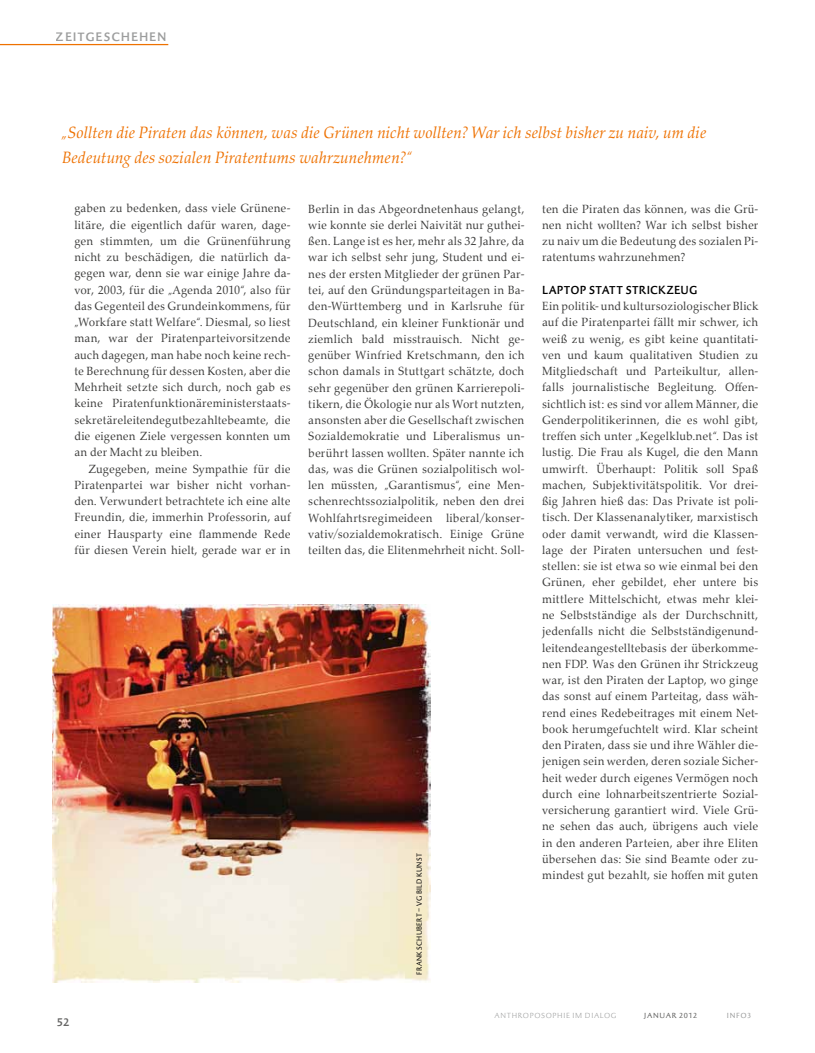
<style>
.page{position:relative;width:815px;height:1053px;background:#fff}
.page>*{position:absolute;margin:0;border:0;box-sizing:border-box;transform-origin:0 0}
.t1{font:italic 16.62px/25px "Palatino Nova";color:#ee7100;scale:.95 1}
.t2{font:500 12.5px "Palatino Sans Com";letter-spacing:.07em;color:#9c9d9d}
.t3{font:11.88px/16.2px "Palatino Nova";letter-spacing:.01em;color:#3b3b3a;text-align:justify;scale:.95 1}
.t4{font:500 11.88px "Palatino Sans Com";letter-spacing:.025em;color:#000;scale:.95 1}
.t5{font:500 11.25px "Palatino Sans Com";color:#636362}
.t6{font:7.5px "Palatino Sans Com";letter-spacing:.045em;color:#000;scale:.9 1}
.t7{font:300 7.5px "Palatino Sans Com";letter-spacing:.085em;color:#9c9d9d}
.t8{font:7.5px "Palatino Sans Com";letter-spacing:.095em;color:#636362}
.t9{font:7.5px "Palatino Sans Com";letter-spacing:.095em;color:#9c9d9d}
</style>
<div class="page">
<hr style="left:0;top:44px;width:168px;height:1px;background:#ee7100">
<img style="left:52px;top:604px;width:379px;height:378px">
<p class="t2" style="left:56px;top:29px;width:112px">ZEITGESCHEHEN</p>
<h1 class="t1" style="left:62px;top:120px;width:680px">„Sollten die Piraten das können, was die Grünen nicht wollten? War ich selbst bisher zu naiv, um die<br>Bedeutung des sozialen Piratentums wahrzunehmen?“</h1>
<p class="t3" style="left:74px;top:200px;width:229px">gaben zu bedenken, dass viele Grünene&shy;litäre, die eigentlich dafür waren, dage&shy;gen stimmten, um die Grünenführung nicht zu beschädigen, die natürlich da&shy;gegen war, denn sie war einige Jahre da&shy;vor, 2003, für die „Agenda 2010“, also für das Gegenteil des Grundeinkommens, für „Workfare statt Welfare“. Diesmal, so liest man, war der Piratenparteivorsitzende auch dagegen, man habe noch keine rech&shy;te Berechnung für dessen Kosten, aber die Mehrheit setzte sich durch, noch gab es keine Piratenfunktionäreministerstaats&shy;sekretäreleitendegutbezahltebeamte, die die eigenen Ziele vergessen konnten um an der Macht zu bleiben.</p>
<p class="t3" style="left:74px;top:460px;width:229px;text-indent:14px">Zugegeben, meine Sympathie für die Piratenpartei war bisher nicht vorhan&shy;den. Verwundert betrachtete ich eine alte Freundin, die, immerhin Professorin, auf einer Hausparty eine flammende Rede für diesen Verein hielt, gerade war er in</p>
<p class="t5" style="left:57px;top:1014px;width:14px">52</p>
<p class="t3" style="left:308px;top:201px;width:229px">Berlin in das Abgeordnetenhaus gelangt, wie konnte sie derlei Naivität nur guthei&shy;ßen. Lange ist es her, mehr als 32 Jahre, da war ich selbst sehr jung, Student und ei&shy;nes der ersten Mitglieder der grünen Par&shy;tei, auf den Gründungsparteitagen in Ba&shy;den-Württemberg und in Karlsruhe für Deutschland, ein kleiner Funktionär und ziemlich bald misstrauisch. Nicht ge&shy;genüber Winfried Kretschmann, den ich schon damals in Stuttgart schätzte, doch sehr gegenüber den grünen Karrierepoli&shy;tikern, die Ökologie nur als Wort nutzten, ansonsten aber die Gesellschaft zwischen Sozialdemokratie und Liberalismus un&shy;berührt lassen wollten. Später nannte ich das, was die Grünen sozialpolitisch wol&shy;len müssten, „Garantismus“, eine Men&shy;schenrechtssozialpolitik, neben den drei Wohlfahrtsregimeideen liberal/konser&shy;vativ/sozialdemokratisch. Einige Grüne teilten das, die Elitenmehrheit nicht. Soll-</p>
<p class="t3" style="left:542px;top:201px;width:229px">ten die Piraten das können, was die Grü&shy;nen nicht wollten? War ich selbst bisher zu naiv um die Bedeutung des sozialen Pi&shy;ratentums wahrzunehmen?</p>
<p class="t4" style="left:542px;top:282px;width:165px">LAPTOP STATT STRICKZEUG</p>
<p class="t3" style="left:542px;top:298px;width:229px">Ein politik- und kultursoziologischer Blick auf die Piratenpartei fällt mir schwer, ich weiß zu wenig, es gibt keine quantitati&shy;ven und kaum qualitativen Studien zu Mitgliedschaft und Parteikultur, allen&shy;falls journalistische Begleitung. Offen&shy;sichtlich ist: es sind vor allem Männer, die Genderpolitikerinnen, die es wohl gibt, treffen sich unter „Kegelklub.net“. Das ist lustig. Die Frau als Kugel, die den Mann umwirft. Überhaupt: Politik soll Spaß machen, Subjektivitätspolitik. Vor drei&shy;ßig Jahren hieß das: Das Private ist poli&shy;tisch. Der Klassenanalytiker, marxistisch oder damit verwandt, wird die Klassen&shy;lage der Piraten untersuchen und fest&shy;stellen: sie ist etwa so wie einmal bei den Grünen, eher gebildet, eher untere bis mittlere Mittelschicht, etwas mehr klei&shy;ne Selbstständige als der Durchschnitt, jedenfalls nicht die Selbstständigenund&shy;leitendeangestelltebasis der überkomme&shy;nen FDP. Was den Grünen ihr Strickzeug war, ist den Piraten der Laptop, wo ginge das sonst auf einem Parteitag, dass wäh&shy;rend eines Redebeitrages mit einem Net&shy;book herumgefuchtelt wird. Klar scheint den Piraten, dass sie und ihre Wähler die&shy;jenigen sein werden, deren soziale Sicher&shy;heit weder durch eigenes Vermögen noch durch eine lohnarbeitszentrierte Sozial&shy;versicherung garantiert wird. Viele Grü&shy;ne sehen das auch, übrigens auch viele in den anderen Parteien, aber ihre Eliten übersehen das: Sie sind Beamte oder zu&shy;mindest gut bezahlt, sie hoffen mit guten</p>
<p class="t6" style="left:415px;top:974px;width:137px;rotate:-90deg">FRANK SCH UBERT – VG BI LD KUNST</p>
<p class="t7" style="left:495px;top:1011px;width:124px">ANTHROPOSOPHIE IM DIALOG</p>
<p class="t8" style="left:644px;top:1011px;width:55px">JANUAR 2012</p>
<p class="t9" style="left:727px;top:1011px;width:26px">INFO3</p>
</div>
